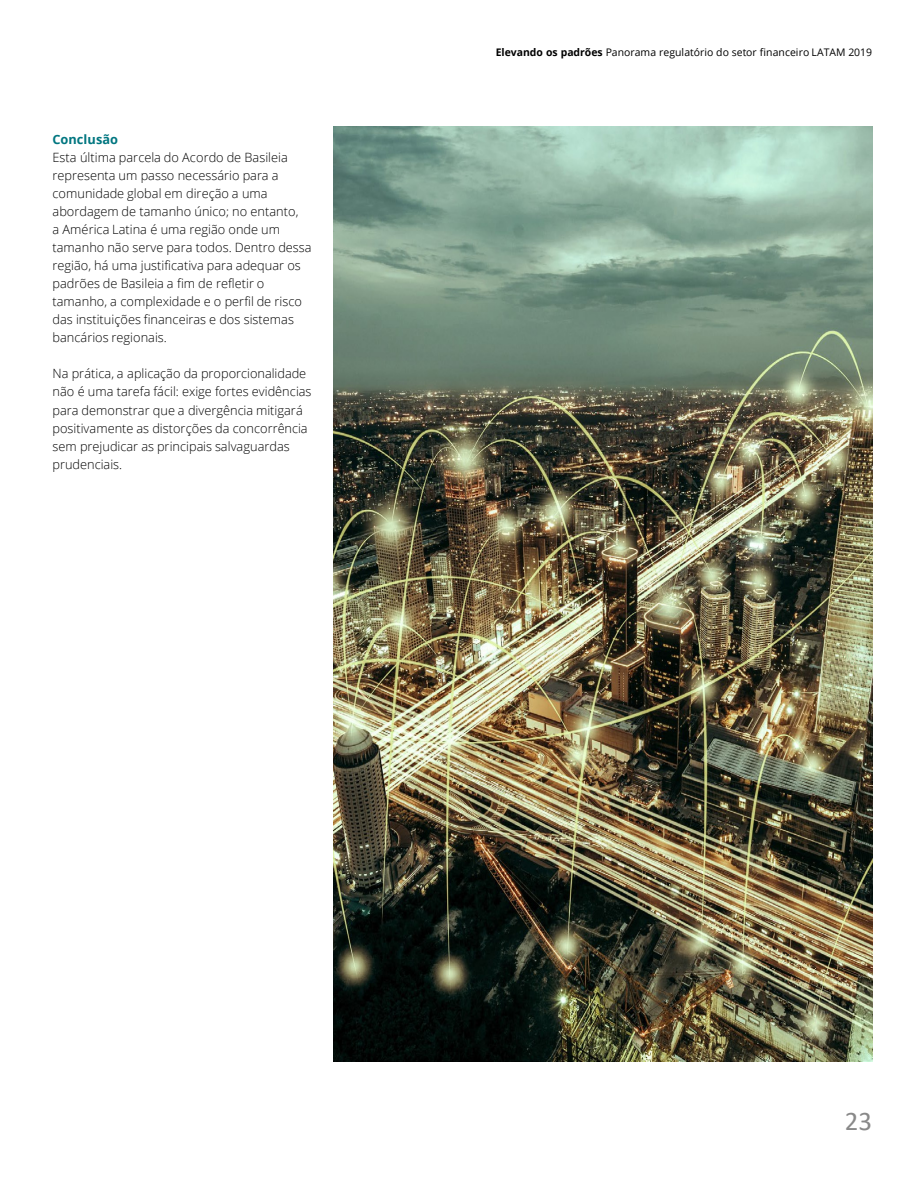
<style>
.page{position:relative;width:918px;height:1188px;background:#fff}
.page>*{position:absolute;margin:0;border:0;box-sizing:border-box;transform-origin:0 0}
.t1{font:27px "Calibri";color:#898989}
.t2{font:300 12.75px/18px "Open Sans";color:#000}
.t3{font:700 12.75px "Open Sans";letter-spacing:.005em;color:#007680}
.t4{font:10.5px "Open Sans";letter-spacing:.005em;color:#000}
.s1{font-weight:700}
</style>
<div class="page">
<img style="left:333px;top:126px;width:539px;height:936px">
<p class="t3" style="left:52px;top:130px;width:67px">Conclusão</p>
<p class="t2" style="left:52px;top:148px;width:261px">Esta última parcela do Acordo de Basileia representa um passo necessário para a comunidade global em direção a uma abordagem de tamanho único; no entanto,<br>a América Latina é uma região onde um tamanho não serve para todos. Dentro dessa região, há uma justificativa para adequar os padrões de Basileia a fim de refletir o tamanho, a complexidade e o perfil de risco das instituições financeiras e dos sistemas bancários regionais.</p>
<p class="t2" style="left:52px;top:364px;width:260px">Na prática, a aplicação da proporcionalidade não é uma tarefa fácil: exige fortes evidências para demonstrar que a divergência mitigará positivamente as distorções da concorrência sem prejudicar as principais salvaguardas prudenciais.</p>
<p class="t4" style="left:496px;top:45px;width:378px"><span class="s1">Elevando os padrões</span> Panorama regulatório do setor financeiro LATAM 2019</p>
<h1 class="t1" style="left:845px;top:1102px;width:29px">23</h1>
</div>
